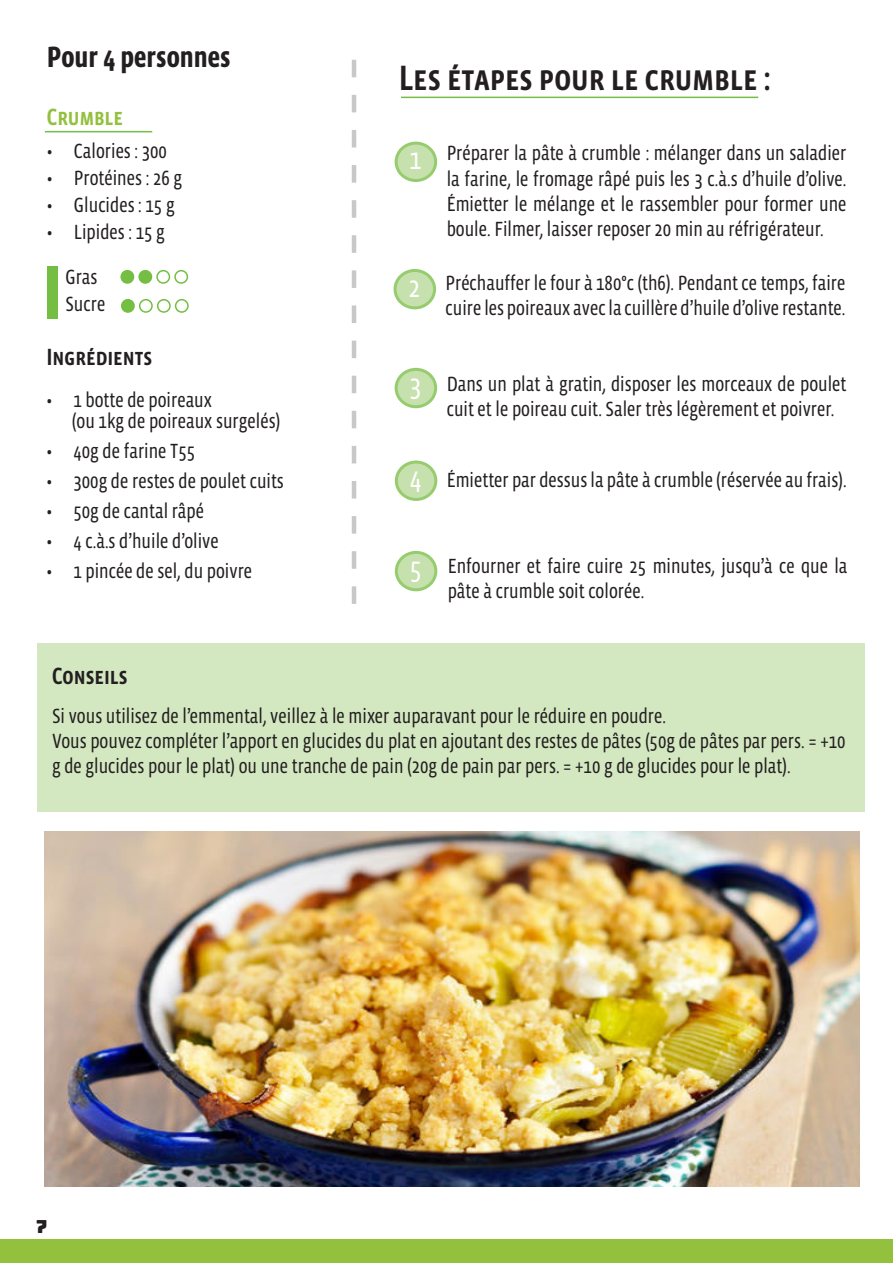
<style>
.page{position:relative;width:893px;height:1263px;background:#fff}
.page>*{position:absolute;margin:0;border:0;box-sizing:border-box;transform-origin:0 0}
.t1{font:500 36px "Vista Sans Nar OTCE";color:#231f20}
.t2{font:700 30px "Vista Sans Nar OTCE";color:#231f20}
.t3{font:30px "Vista Sans Nar OTCE";color:#fff}
.t4{font:500 24px "Vista Sans Nar OTCE";color:#231f20}
.t5{font:500 24px "Vista Sans Nar OTCE";color:#93c03d}
.t6{font:21px/25.2px "Vista Sans Nar OTCE";color:#231f20}
.t7{font:18px "Bungee";color:#231f20}
</style>
<div class="page">
<hr style="left:45px;top:131px;width:107px;height:1px;background:#74bf43">
<svg style="left:352px;top:60px;width:4px;height:544px"></svg>
<div style="left:396px;top:143px;width:40px;height:37px;background:#c6e1ae;border-radius:50%"></div>
<div style="left:395px;top:142px;width:42px;height:40px;border:3px solid #96cc6e;border-radius:50%"></div>
<div style="left:395px;top:270px;width:40px;height:38px;background:#c6e1ae;border-radius:50%"></div>
<div style="left:394px;top:269px;width:42px;height:40px;border:3px solid #96cc6e;border-radius:50%"></div>
<div style="left:396px;top:369px;width:40px;height:38px;background:#c6e1ae;border-radius:50%"></div>
<div style="left:395px;top:368px;width:42px;height:40px;border:3px solid #96cc6e;border-radius:50%"></div>
<div style="left:396px;top:462px;width:40px;height:37px;background:#c6e1ae;border-radius:50%"></div>
<div style="left:395px;top:460px;width:42px;height:41px;border:3px solid #96cc6e;border-radius:50%"></div>
<div style="left:396px;top:552px;width:40px;height:38px;background:#c6e1ae;border-radius:50%"></div>
<div style="left:395px;top:551px;width:42px;height:40px;border:3px solid #96cc6e;border-radius:50%"></div>
<hr style="left:401px;top:97px;width:357px;height:1px;background:#74bf43">
<div style="left:0;top:1239px;width:893px;height:24px;background:#93c03d"></div>
<div style="left:121px;top:271px;width:13px;height:12px;background:#74bf43;border-radius:50%"></div>
<div style="left:120px;top:270px;width:14px;height:14px;border:2px solid #74bf43;border-radius:50%"></div>
<div style="left:139px;top:271px;width:12px;height:12px;background:#74bf43;border-radius:50%"></div>
<div style="left:138px;top:270px;width:14px;height:14px;border:2px solid #74bf43;border-radius:50%"></div>
<div style="left:156px;top:270px;width:14px;height:14px;border:2px solid #74bf43;border-radius:50%"></div>
<div style="left:174px;top:270px;width:14px;height:14px;border:2px solid #74bf43;border-radius:50%"></div>
<div style="left:122px;top:300px;width:12px;height:12px;background:#74bf43;border-radius:50%"></div>
<div style="left:121px;top:299px;width:14px;height:14px;border:2px solid #74bf43;border-radius:50%"></div>
<div style="left:139px;top:299px;width:14px;height:14px;border:2px solid #74bf43;border-radius:50%"></div>
<div style="left:157px;top:299px;width:14px;height:14px;border:2px solid #74bf43;border-radius:50%"></div>
<div style="left:175px;top:299px;width:14px;height:14px;border:2px solid #74bf43;border-radius:50%"></div>
<div style="left:47px;top:266px;width:10px;height:53px;background:#74bf43"></div>
<div style="left:37px;top:643px;width:827px;height:169px;background:#d3e8c0"></div>
<img style="left:45px;top:831px;width:814px;height:355px">
<p class="t2" style="left:47px;top:40px;width:185px">Pour 4 personnes</p>
<p class="t5" style="left:47px;top:103px;width:78px">Crumble</p>
<p class="t6" style="left:47px;top:138px;width:122px">• Calories : 300</p>
<p class="t6" style="left:47px;top:165px;width:137px">• Protéines : 26 g</p>
<p class="t6" style="left:47px;top:192px;width:129px">• Glucides : 15 g</p>
<p class="t6" style="left:47px;top:219px;width:119px">• Lipides : 15 g</p>
<p class="t6" style="left:65px;top:264px;width:33px">Gras</p>
<p class="t6" style="left:65px;top:291px;width:41px">Sucre</p>
<p class="t4" style="left:46px;top:343px;width:107px">Ingrédients</p>
<p class="t6" style="left:46px;top:387px;width:167px">• 1 botte de poireaux</p>
<p class="t6" style="left:72px;top:408px;width:210px">(ou 1kg de poireaux surgelés)</p>
<p class="t6" style="left:46px;top:438px;width:150px">• 40g de farine T55</p>
<p class="t6" style="left:46px;top:468px;width:239px">• 300g de restes de poulet cuits</p>
<p class="t6" style="left:46px;top:498px;width:159px">• 50g de cantal râpé</p>
<p class="t6" style="left:46px;top:528px;width:174px">• 4 c.à.s d’huile d’olive</p>
<p class="t6" style="left:46px;top:558px;width:207px">• 1 pincée de sel, du poivre</p>
<p class="t1" style="left:399px;top:58px;width:373px">Les étapes pour le crumble :</p>
<p class="t3" style="left:410px;top:141px;width:13px">1</p>
<p class="t6" style="left:447px;top:140px;width:401px;text-align:justify">Préparer la pâte à crumble : mélanger dans un saladier la farine, le fromage râpé puis les 3 c.à.s d’huile d’olive.<br>Émietter le mélange et le rassembler pour former une boule. Filmer, laisser reposer 20 min au réfrigérateur.</p>
<p class="t6" style="left:446px;top:270px;width:401px">Préchauffer le four à 180°c (th6). Pendant ce temps, faire cuire les poireaux avec la cuillère d’huile d’olive restante.</p>
<p class="t3" style="left:409px;top:270px;width:13px">2</p>
<p class="t3" style="left:410px;top:368px;width:13px">3</p>
<p class="t6" style="left:447px;top:371px;width:401px">Dans un plat à gratin, disposer les morceaux de poulet cuit et le poireau cuit. Saler très légèrement et poivrer.</p>
<p class="t3" style="left:410px;top:460px;width:13px">4</p>
<p class="t6" style="left:447px;top:467px;width:401px">Émietter par dessus la pâte à crumble (réservée au frais).</p>
<p class="t3" style="left:410px;top:551px;width:13px">5</p>
<p class="t6" style="left:448px;top:553px;width:401px">Enfourner et faire cuire 25 minutes, jusqu’à ce que la pâte à crumble soit colorée.</p>
<p class="t4" style="left:52px;top:662px;width:77px">Conseils</p>
<p class="t6" style="left:52px;top:703px;width:615px">Si vous utilisez de l’emmental, veillez à le mixer auparavant pour le réduire en poudre.</p>
<p class="t6" style="left:52px;top:728px;width:795px">Vous pouvez compléter l’apport en glucides du plat en ajoutant des restes de pâtes (50g de pâtes par pers. = +10 g de glucides pour le plat) ou une tranche de pain (20g de pain par pers. = +10 g de glucides pour le plat).</p>
<p class="t7" style="left:36px;top:1216px;width:13px">7</p>
</div>
